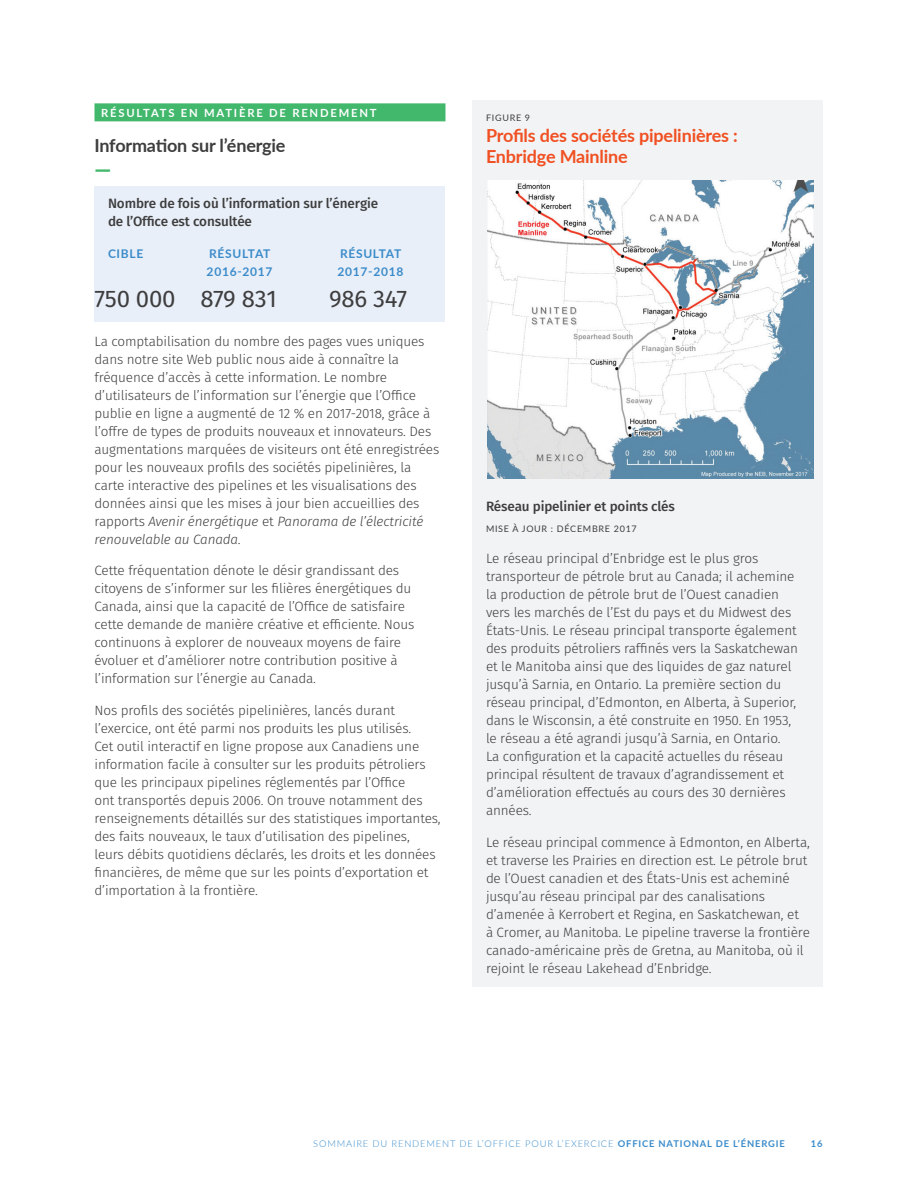
<style>
.page{position:relative;width:918px;height:1188px;background:#fff}
.page>*{position:absolute;margin:0;border:0;box-sizing:border-box;transform-origin:0 0}
.numbers{font:24px "Fira Sans";letter-spacing:-.01em;color:#3e3e3f}
.Hyphen{font:900 21px "Lato";color:#42b86c}
.Body{font:700 18px/21px "Lato";letter-spacing:-.01em;color:#f05022}
.t1{font:700 18px "Lato";letter-spacing:-.01em;color:#3e3e3f}
.Body-2{font:300 13.5px/18px "Fira Sans";letter-spacing:-.01em;color:#3e3e3f}
.Number____Title{font:500 13.5px/18px "Fira Sans";letter-spacing:-.01em;color:#3e3e3f}
.Body-3{font:500 13.5px "Fira Sans";letter-spacing:-.01em;color:#3e3e3f}
.Small_headers{font:700 12px "Lato";letter-spacing:.06em;color:#3a8bca}
.Performance_Title{font:700 11.25px "Lato";letter-spacing:.16em;color:#fff}
.Subhead{font:300 9.3px "Lato";letter-spacing:.09em;color:#3a8bca}
.Subhead-2{font:700 9.3px "Lato";color:#3a8bca}
.Small_Footer{font:9px "Lato";letter-spacing:.08em;color:#3e3e3f}
.Body-4{font:9px "Lato";letter-spacing:.08em;color:#3e3e3f}
.s1{font-style:italic}
.s2{font-weight:700}
</style>
<div class="page">
<div style="left:472px;top:100px;width:352px;height:886px;background:#f2f3f4"></div>
<div style="left:94px;top:186px;width:352px;height:136px;background:#e9eff8"></div>
<div style="left:94px;top:103px;width:352px;height:18px;background:#42b86c"></div>
<img style="left:487px;top:180px;width:326px;height:299px">
<p class="Performance_Title" style="left:101px;top:105px;width:277px">RÉSULTATS EN MATIÈRE DE RENDEMENT</p>
<p class="t1" style="left:94px;top:132px;width:193px">Information sur l’énergie</p>
<p class="Hyphen" style="left:94px;top:153px;width:18px">—</p>
<p class="Number____Title" style="left:108px;top:196px;width:272px">Nombre de fois où l’information sur l’énergie de l’Office est consultée</p>
<p class="Small_headers" style="left:108px;top:245px;width:37px">CIBLE</p>
<p class="Small_headers" style="left:209px;top:245px;width:63px">RÉSULTAT</p>
<p class="Small_headers" style="left:340px;top:245px;width:63px">RÉSULTAT</p>
<p class="Small_headers" style="left:207px;top:263px;width:67px">2016-2017</p>
<p class="Small_headers" style="left:338px;top:263px;width:67px">2017-2018</p>
<p class="numbers" style="left:94px;top:282px;width:184px">750 000 879 831</p>
<p class="numbers" style="left:329px;top:282px;width:80px">986 347</p>
<p class="Body-2" style="left:94px;top:333px;width:346px">La comptabilisation du nombre des pages vues uniques dans notre site Web public nous aide à connaître la fréquence d’accès à cette information. Le nombre d’utilisateurs de l’information sur l’énergie que l’Office publie en ligne a augmenté de 12 % en 2017-2018, grâce à l’offre de types de produits nouveaux et innovateurs. Des augmentations marquées de visiteurs ont été enregistrées pour les nouveaux profils des sociétés pipelinières, la carte interactive des pipelines et les visualisations des données ainsi que les mises à jour bien accueillies des rapports <span class="s1">Avenir énergétique</span> et <span class="s1">Panorama de l’électricité renouvelable au Canada</span>.</p>
<p class="Body-2" style="left:94px;top:562px;width:321px">Cette fréquentation dénote le désir grandissant des citoyens de s’informer sur les filières énergétiques du Canada, ainsi que la capacité de l’Office de satisfaire cette demande de manière créative et efficiente. Nous continuons à explorer de nouveaux moyens de faire évoluer et d’améliorer notre contribution positive à l’information sur l’énergie au Canada.</p>
<p class="Body-2" style="left:94px;top:702px;width:348px">Nos profils des sociétés pipelinières, lancés durant l’exercice, ont été parmi nos produits les plus utilisés.<br>Cet outil interactif en ligne propose aux Canadiens une information facile à consulter sur les produits pétroliers que les principaux pipelines réglementés par l’Office<br>ont transportés depuis 2006. On trouve notamment des renseignements détaillés sur des statistiques importantes, des faits nouveaux, le taux d’utilisation des pipelines, leurs débits quotidiens déclarés, les droits et les données financières, de même que sur les points d’exportation et d’importation à la frontière.</p>
<p class="Body-4" style="left:486px;top:111px;width:46px">FIGURE 9</p>
<p class="Body" style="left:486px;top:124px;width:253px">Profils des sociétés pipelinières :<br>Enbridge Mainline</p>
<p class="Body-3" style="left:486px;top:497px;width:191px">Réseau pipelinier et points clés</p>
<p class="Small_Footer" style="left:486px;top:522px;width:152px">MISE À JOUR : DÉCEMBRE 2017</p>
<p class="Body-2" style="left:486px;top:550px;width:314px">Le réseau principal d’Enbridge est le plus gros transporteur de pétrole brut au Canada; il achemine la production de pétrole brut de l’Ouest canadien vers les marchés de l’Est du pays et du Midwest des États-Unis. Le réseau principal transporte également des produits pétroliers raffinés vers la Saskatchewan et le Manitoba ainsi que des liquides de gaz naturel jusqu’à Sarnia, en Ontario. La première section du réseau principal, d’Edmonton, en Alberta, à Superior, dans le Wisconsin, a été construite en 1950. En 1953, le réseau a été agrandi jusqu’à Sarnia, en Ontario.<br>La configuration et la capacité actuelles du réseau principal résultent de travaux d’agrandissement et d’amélioration effectués au cours des 30 dernières années.</p>
<p class="Body-2" style="left:486px;top:834px;width:325px">Le réseau principal commence à Edmonton, en Alberta, et traverse les Prairies en direction est. Le pétrole brut de l’Ouest canadien et des États-Unis est acheminé jusqu’au réseau principal par des canalisations d’amenée à Kerrobert et Regina, en Saskatchewan, et<br>à Cromer, au Manitoba. Le pipeline traverse la frontière canado-américaine près de Gretna, au Manitoba, où il rejoint le réseau Lakehead d’Enbridge.</p>
<p class="Subhead" style="left:313px;top:1137px;width:473px">SOMMAIRE DU RENDEMENT DE L’OFFICE POUR L’EXERCICE <span class="s2">OFFICE NATIONAL DE L’ÉNERGIE</span></p>
<p class="Subhead-2" style="left:811px;top:1137px;width:13px">16</p>
</div>
